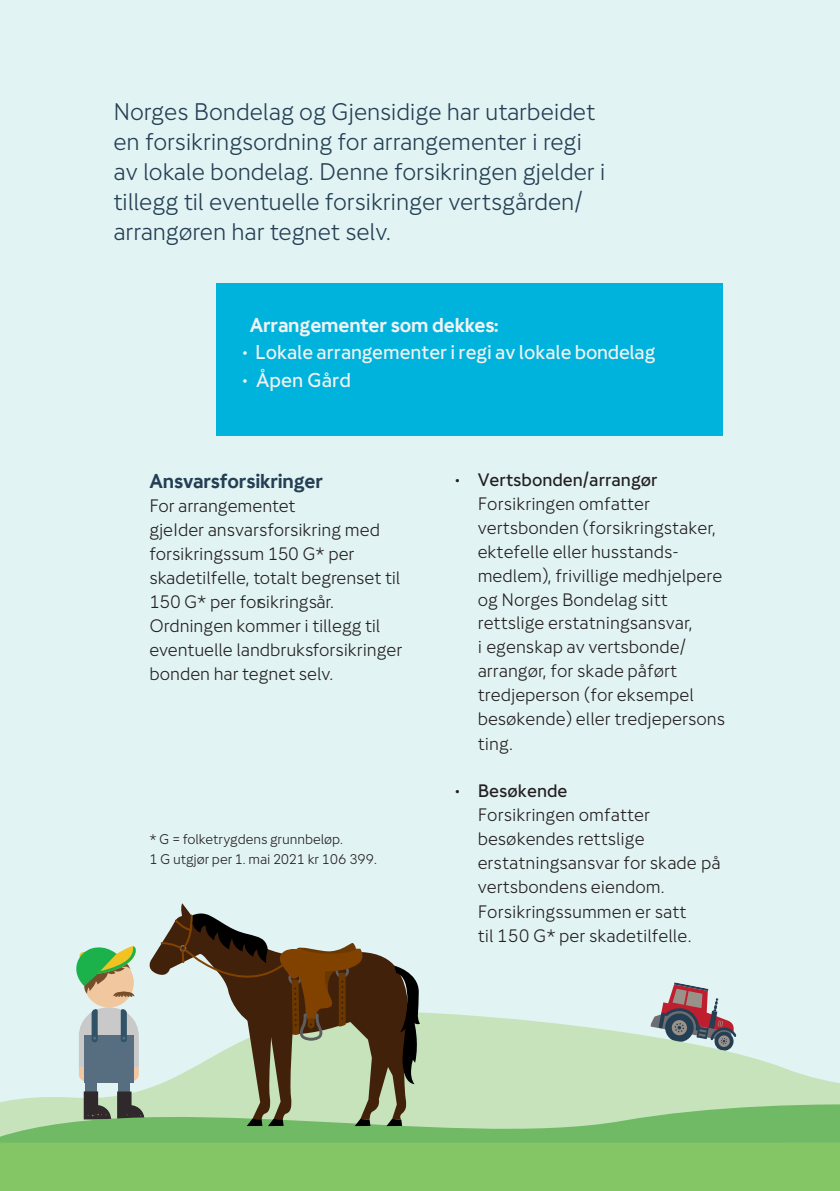
<style>
.page{position:relative;width:840px;height:1191px;background:#fff}
.page>*{position:absolute;margin:0;border:0;box-sizing:border-box;transform-origin:0 0}
.t1{font:24px/30px "Gjensidige Sans";letter-spacing:-.005em;color:#243f53}
.t2{font:500 20px "Gjensidige Sans";color:#f1f2f2}
.t3{font:700 20px "Gjensidige Sans";letter-spacing:-.005em;color:#f1f2f2}
.t4{font:700 20px "Gjensidige Sans";letter-spacing:-.01em;color:#243f53}
.t5{font:18px/24px "Gjensidige Sans";color:#231f20}
.t6{font:14px/20px "Gjensidige Sans";letter-spacing:-.005em;color:#231f20}
.s1{font-weight:400}
.s2{font-weight:500}
</style>
<div class="page">
<div style="left:0;top:0;width:839px;height:1191px;background:#e2f3f4"></div>
<div style="left:215px;top:283px;width:507px;height:152px;background:#00b3dc"></div>
<svg style="left:662px;top:982px;width:57px;height:27px"></svg>
<svg style="left:78px;top:1009px;width:704px;height:73px;fill:#c6e3bc"></svg>
<div style="left:84px;top:957px;width:50px;height:50px;background:#f1c7a0;border-radius:50%"></div>
<svg style="left:79px;top:1007px;width:60px;height:75px;background:#85949e"></svg>
<svg style="left:76px;top:946px;width:60px;height:51px"></svg>
<div style="left:0;top:1141px;width:839px;height:50px;background:#84c665"></div>
<svg style="left:782px;top:1067px;width:51px;height:15px"></svg>
<svg style="left:0;top:1082px;width:839px;height:61px;background:#9bcb92"></svg>
<svg style="left:149px;top:946px;width:11px;height:122px"></svg>
<svg style="left:160px;top:903px;width:260px;height:223px"></svg>
<h1 class="t1" style="left:113px;top:96px;width:493px">Norges Bondelag og Gjensidige har utarbeidet en forsikringsordning for arrangementer i regi av lokale bondelag. Denne forsikringen gjelder i tillegg til eventuelle forsikringer vertsgården/ arrangøren har tegnet selv.</h1>
<p class="t3" style="left:249px;top:313px;width:250px">Arrangementer som dekkes:</p>
<p class="t2" style="left:242px;top:340px;width:414px"><span class="s1">•</span> Lokale arrangementer i regi av lokale bondelag</p>
<p class="t2" style="left:242px;top:368px;width:110px"><span class="s1">•</span> Åpen Gård</p>
<p class="t4" style="left:149px;top:469px;width:175px">Ansvarsforsikringer</p>
<p class="t5" style="left:149px;top:493px;width:254px">For arrangementet<br>gjeIder ansvarsforsikring med forsikringssum 150 G* per skadetilfelle, totalt begrenset til<br>150 G* per forsikrings år.<br>Ordningen kommer i tillegg til eventuelle landbruks forsikringer bonden har tegnet selv.</p>
<p class="t6" style="left:149px;top:829px;width:229px">* G = folketrygdens grunnbeløp.<br>1 G utgjør per 1. mai 2021 kr 106 399.</p>
<p class="t5" style="left:477px;top:467px;width:249px;text-indent:-23px">• <span class="s2">Vertsbonden/arrangør<br></span>Forsikringen omfatter vertsbonden (forsikringstaker, ektefelle eller husstands&shy;medlem), frivillige medhjelpere og Norges Bondelag sitt rettslige erstatningsansvar,<br>i egenskap av vertsbonde/ arrangør, for skade påført tredjeperson (for eksempel besøkende) eller tredjepersons ting.</p>
<p class="t5" style="left:477px;top:778px;width:244px;text-indent:-23px">• <span class="s2">Besøkende<br></span>Forsikringen omfatter besøkendes rettslige erstatningsansvar for skade på vertsbondens eiendom.<br>Forsikringssummen er satt<br>til 150 G* per skadetilfelle.</p>
</div>
